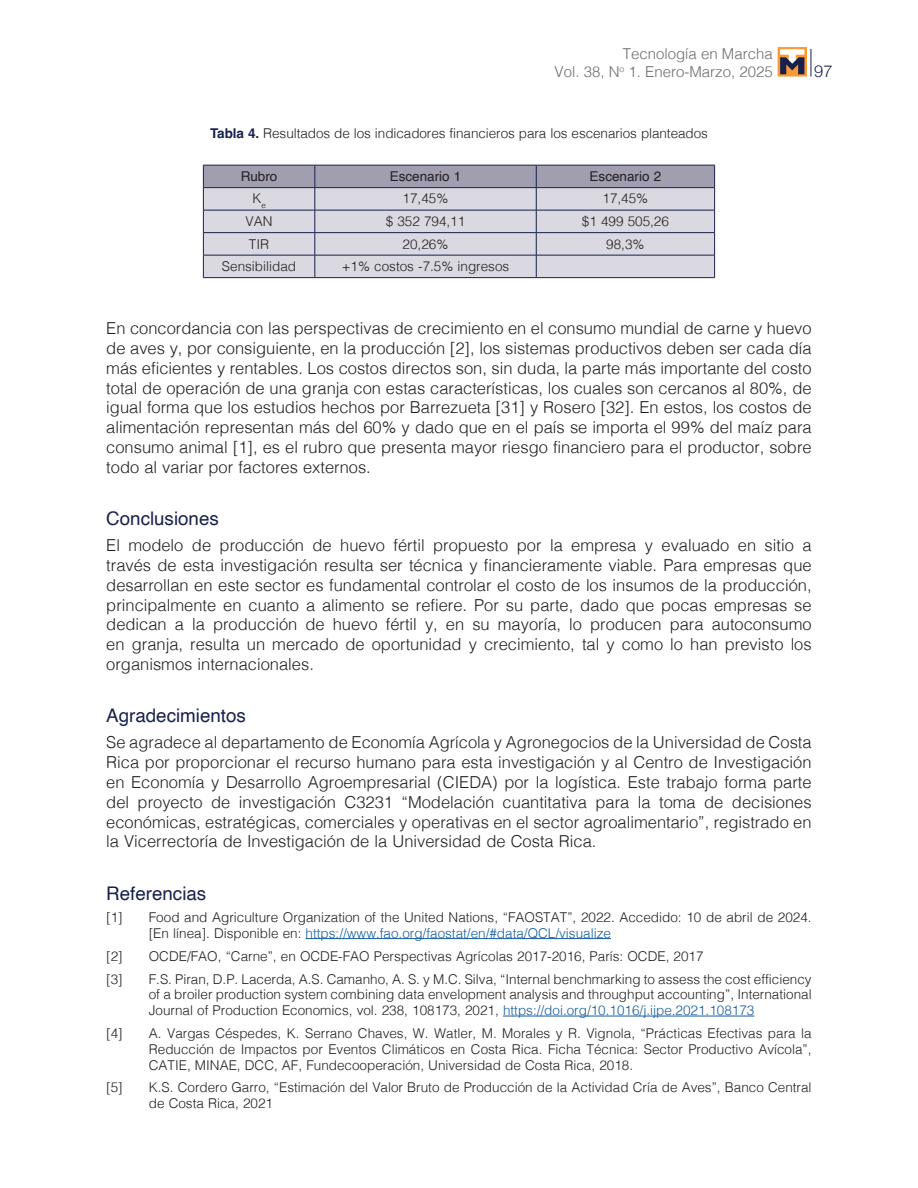
<style>
.page{position:relative;width:918px;height:1188px;background:#fff}
.page>*{position:absolute;margin:0;border:0;box-sizing:border-box;transform-origin:0 0}
.t1{font:18.75px "Helvetica";color:#17214b}
.t2{font:300 16.5px/19.8px "Helvetica";color:#231f20;text-align:justify}
.t3{font:300 16.5px "Helvetica Neue";color:#17214b}
.t4{font:300 15px/18px "Helvetica";color:#6c6d70;text-align:right}
.t5{font:300 13.5px/15.8px "Helvetica";color:#231f20}
.t6{font:13.5px "Helvetica";color:#231f20}
.s1{font-weight:700;color:#17214b}
.s2{color:#175d9e}
</style>
<div class="page">
<svg style="left:811px;top:49px;width:1px;height:28px"></svg>
<svg style="left:778px;top:47px;width:29px;height:30px"></svg>
<svg style="left:780px;top:49px;width:24px;height:25px"></svg>
<hr style="left:306px;top:938px;width:305px;height:1px;background:#175d9e">
<hr style="left:503px;top:1016px;width:251px;height:1px;background:#175d9e">
<hr style="left:203px;top:277px;width:112px;height:1px;background:#17214b">
<hr style="left:315px;top:277px;width:221px;height:1px;background:#17214b">
<hr style="left:536px;top:277px;width:179px;height:1px;background:#17214b">
<svg style="left:203px;top:165px;width:512px;height:112px"></svg>
<hr style="left:203px;top:210px;width:112px;height:1px;background:#17214b">
<hr style="left:315px;top:210px;width:221px;height:1px;background:#17214b">
<hr style="left:536px;top:210px;width:179px;height:1px;background:#17214b">
<p class="t4" style="left:555px;top:43px;width:220px">Tecnología en Marcha<br>Vol. 38, N<sup>o</sup> 1. Enero-Marzo, 2025</p>
<p class="t5" style="left:210px;top:124px;width:499px"><span class="s1">Tabla 4.</span> Resultados de los indicadores financieros para los escenarios planteados</p>
<p class="t6" style="left:241px;top:166px;width:38px">Rubro</p>
<p class="t6" style="left:390px;top:166px;width:73px">Escenario 1</p>
<p class="t6" style="left:590px;top:166px;width:73px">Escenario 2</p>
<p class="t5" style="left:252px;top:190px;width:15px">K<sub>e</sub></p>
<p class="t5" style="left:403px;top:190px;width:47px">17,45%</p>
<p class="t5" style="left:603px;top:190px;width:47px">17,45%</p>
<p class="t5" style="left:246px;top:213px;width:28px">VAN</p>
<p class="t5" style="left:386px;top:213px;width:81px">$ 352 794,11</p>
<p class="t5" style="left:582px;top:213px;width:89px">$1 499 505,26</p>
<p class="t5" style="left:249px;top:235px;width:22px">TIR</p>
<p class="t5" style="left:403px;top:235px;width:47px">20,26%</p>
<p class="t5" style="left:606px;top:235px;width:40px">98,3%</p>
<p class="t5" style="left:222px;top:258px;width:76px">Sensibilidad</p>
<p class="t5" style="left:342px;top:258px;width:169px">+1% costos -7.5% ingresos</p>
<p class="t3" style="left:814px;top:57px;width:20px">97</p>
<p class="t2" style="left:106px;top:317px;width:707px">En concordancia con las perspectivas de crecimiento en el consumo mundial de carne y huevo de aves y, por consiguiente, en la producción [2], los sistemas productivos deben ser cada día más eficientes y rentables. Los costos directos son, sin duda, la parte más importante del costo total de operación de una granja con estas características, los cuales son cercanos al 80%, de igual forma que los estudios hechos por Barrezueta [31] y Rosero [32]. En estos, los costos de alimentación representan más del 60% y dado que en el país se importa el 99% del maíz para consumo animal [1], es el rubro que presenta mayor riesgo financiero para el productor, sobre todo al variar por factores externos.</p>
<p class="t1" style="left:106px;top:504px;width:114px">Conclusiones</p>
<p class="t2" style="left:106px;top:534px;width:707px">El modelo de producción de huevo fértil propuesto por la empresa y evaluado en sitio a través de esta investigación resulta ser técnica y financieramente viable. Para empresas que desarrollan en este sector es fundamental controlar el costo de los insumos de la producción, principalmente en cuanto a alimento se refiere. Por su parte, dado que pocas empresas se dedican a la producción de huevo fértil y, en su mayoría, lo producen para autoconsumo en granja, resulta un mercado de oportunidad y crecimiento, tal y como lo han previsto los organismos internacionales.</p>
<p class="t1" style="left:106px;top:701px;width:141px">Agradecimientos</p>
<p class="t2" style="left:106px;top:732px;width:707px">Se agradece al departamento de Economía Agrícola y Agronegocios de la Universidad de Costa Rica por proporcionar el recurso humano para esta investigación y al Centro de Investigación en Economía y Desarrollo Agroempresarial (CIEDA) por la logística. Este trabajo forma parte del proyecto de investigación C3231 “Modelación cuantitativa para la toma de decisiones económicas, estratégicas, comerciales y operativas en el sector agroalimentario”, registrado en la Vicerrectoría de Investigación de la Universidad de Costa Rica.</p>
<p class="t1" style="left:106px;top:879px;width:102px">Referencias</p>
<p class="t5" style="left:106px;top:908px;width:18px">[1]</p>
<p class="t5" style="left:149px;top:908px;width:664px">Food and Agriculture Organization of the United Nations, “FAOSTAT”, 2022. Accedido: 10 de abril de 2024. [En línea]. Disponible en: <span class="s2">https://www.fao.org/faostat/en/#data/QCL/visualize</span></p>
<p class="t5" style="left:106px;top:947px;width:18px">[2]</p>
<p class="t5" style="left:149px;top:947px;width:556px">OCDE/FAO, “Carne”, en OCDE-FAO Perspectivas Agrícolas 2017-2016, París: OCDE, 2017</p>
<p class="t5" style="left:106px;top:970px;width:18px">[3]</p>
<p class="t5" style="left:149px;top:970px;width:664px;text-align:justify">F.S. Piran, D.P. Lacerda, A.S. Camanho, A. S. y M.C. Silva, “Internal benchmarking to assess the cost efficiency of a broiler production system combining data envelopment analysis and throughput accounting”, International Journal of Production Economics, vol. 238, 108173, 2021, <span class="s2">https://doi.org/10.1016/j.ijpe.2021.108173</span></p>
<p class="t5" style="left:106px;top:1024px;width:18px">[4]</p>
<p class="t5" style="left:149px;top:1024px;width:664px;text-align:justify">A. Vargas Céspedes, K. Serrano Chaves, W. Watler, M. Morales y R. Vignola, “Prácticas Efectivas para la Reducción de Impactos por Eventos Climáticos en Costa Rica. Ficha Técnica: Sector Productivo Avícola”, CATIE, MINAE, DCC, AF, Fundecooperación, Universidad de Costa Rica, 2018.</p>
<p class="t5" style="left:106px;top:1079px;width:18px">[5]</p>
<p class="t5" style="left:149px;top:1079px;width:664px">K.S. Cordero Garro, “Estimación del Valor Bruto de Producción de la Actividad Cría de Aves”, Banco Central de Costa Rica, 2021</p>
</div>
